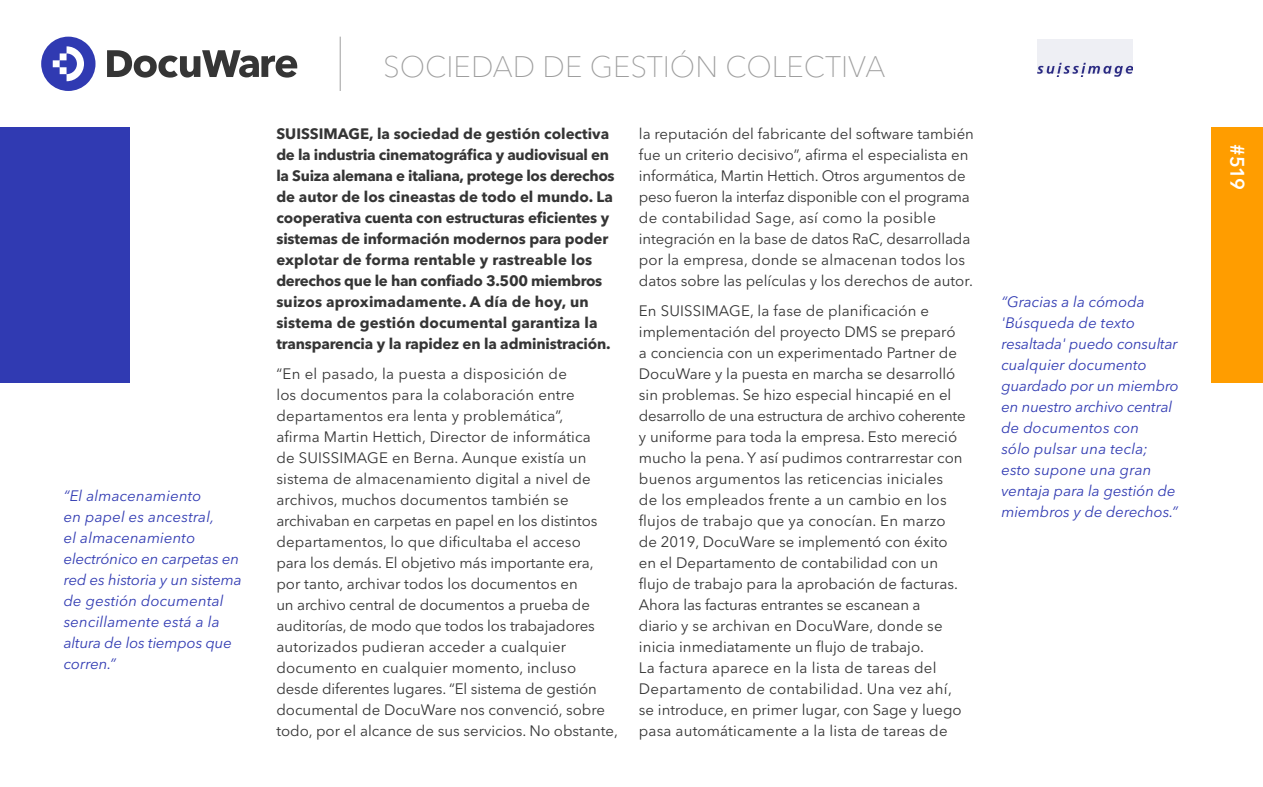
<style>
.page{position:relative;width:1263px;height:787px;background:#fff}
.page>*{position:absolute;margin:0;border:0;box-sizing:border-box;transform-origin:0 0}
.t1{font:100 29.4px "Avenir Next LT Pro";color:#9e9e9e}
.t2{font:600 19.5px "Avenir Next LT Pro";color:#fff}
.t3{font:15px/21px "Avenir Next LT Pro";color:#353535}
.t4{font:700 15px/21px "Avenir Next LT Pro";letter-spacing:-.01em;color:#353535}
.t5{font:italic 15px/21px "Avenir Next LT Pro";color:#303ab2}
</style>
<div class="page">
<svg style="left:41px;top:37px;width:55px;height:54px"></svg>
<svg style="left:107px;top:50px;width:190px;height:28px"></svg>
<hr style="left:340px;top:37px;width:1px;height:54px;background:#9e9e9e">
<div style="left:1212px;top:128px;width:51px;height:255px;background:#ff9d00"></div>
<div style="left:0;top:128px;width:130px;height:255px;background:#303ab2"></div>
<img style="left:1038px;top:40px;width:94px;height:37px">
<p class="t5" style="left:64px;top:485px;width:180px">“El almacenamiento<br>en papel es ancestral,<br>el almacenamiento electrónico en carpetas en red es historia y un sistema de gestión documental sencillamente está a la altura de los tiempos que corren.”</p>
<h1 class="t1" style="left:383px;top:49px;width:504px">SOCIEDAD DE GESTIÓN COLECTIVA</h1>
<p class="t4" style="left:276px;top:123px;width:340px">SUISSIMAGE, la sociedad de gestión colectiva de la industria cinematográfica y audiovisual en la Suiza alemana e italiana, protege los derechos de autor de los cineastas de todo el mundo. La cooperativa cuenta con estructuras eficientes y sistemas de información modernos para poder explotar de forma rentable y rastreable los derechos que le han confiado 3.500 miembros suizos aproximadamente. A día de hoy, un sistema de gestión documental garantiza la transparencia y la rapidez en la administración.</p>
<p class="t3" style="left:276px;top:363px;width:343px">“En el pasado, la puesta a disposición de<br>los documentos para la colaboración entre departamentos era lenta y problemática”,<br>afirma Martin Hettich, Director de informática<br>de SUISSIMAGE en Berna. Aunque existía un sistema de almacenamiento digital a nivel de archivos, muchos documentos también se archivaban en carpetas en papel en los distintos departamentos, lo que dificultaba el acceso<br>para los demás. El objetivo más importante era, por tanto, archivar todos los documentos en<br>un archivo central de documentos a prueba de auditorías, de modo que todos los trabajadores autorizados pudieran acceder a cualquier documento en cualquier momento, incluso desde diferentes lugares. “El sistema de gestión documental de DocuWare nos convenció, sobre todo, por el alcance de sus servicios. No obstante,</p>
<p class="t3" style="left:639px;top:123px;width:337px">la reputación del fabricante del software también fue un criterio decisivo”, afirma el especialista en informática, Martin Hettich. Otros argumentos de peso fueron la interfaz disponible con el programa de contabilidad Sage, así como la posible integración en la base de datos RaC, desarrollada por la empresa, donde se almacenan todos los datos sobre las películas y los derechos de autor.</p>
<p class="t3" style="left:639px;top:300px;width:328px">En SUISSIMAGE, la fase de planificación e implementación del proyecto DMS se preparó a conciencia con un experimentado Partner de DocuWare y la puesta en marcha se desarrolló sin problemas. Se hizo especial hincapié en el desarrollo de una estructura de archivo coherente y uniforme para toda la empresa. Esto mereció mucho la pena. Y así pudimos contrarrestar con buenos argumentos las reticencias iniciales<br>de los empleados frente a un cambio en los flujos de trabajo que ya conocían. En marzo de 2019, DocuWare se implementó con éxito en el Departamento de contabilidad con un flujo de trabajo para la aprobación de facturas.<br>Ahora las facturas entrantes se escanean a<br>diario y se archivan en DocuWare, donde se inicia inmediatamente un flujo de trabajo.<br>La factura aparece en la lista de tareas del Departamento de contabilidad. Una vez ahí, se introduce, en primer lugar, con Sage y luego pasa automáticamente a la lista de tareas de</p>
<p class="t5" style="left:1001px;top:291px;width:179px">“Gracias a la cómoda 'Búsqueda de texto resaltada' puedo consultar cualquier documento guardado por un miembro en nuestro archivo central de documentos con<br>sólo pulsar una tecla; esto supone una gran ventaja para la gestión de miembros y de derechos.”</p>
<h2 class="t2" style="left:1249px;top:144px;width:47px;rotate:90deg">#519</h2>
</div>
